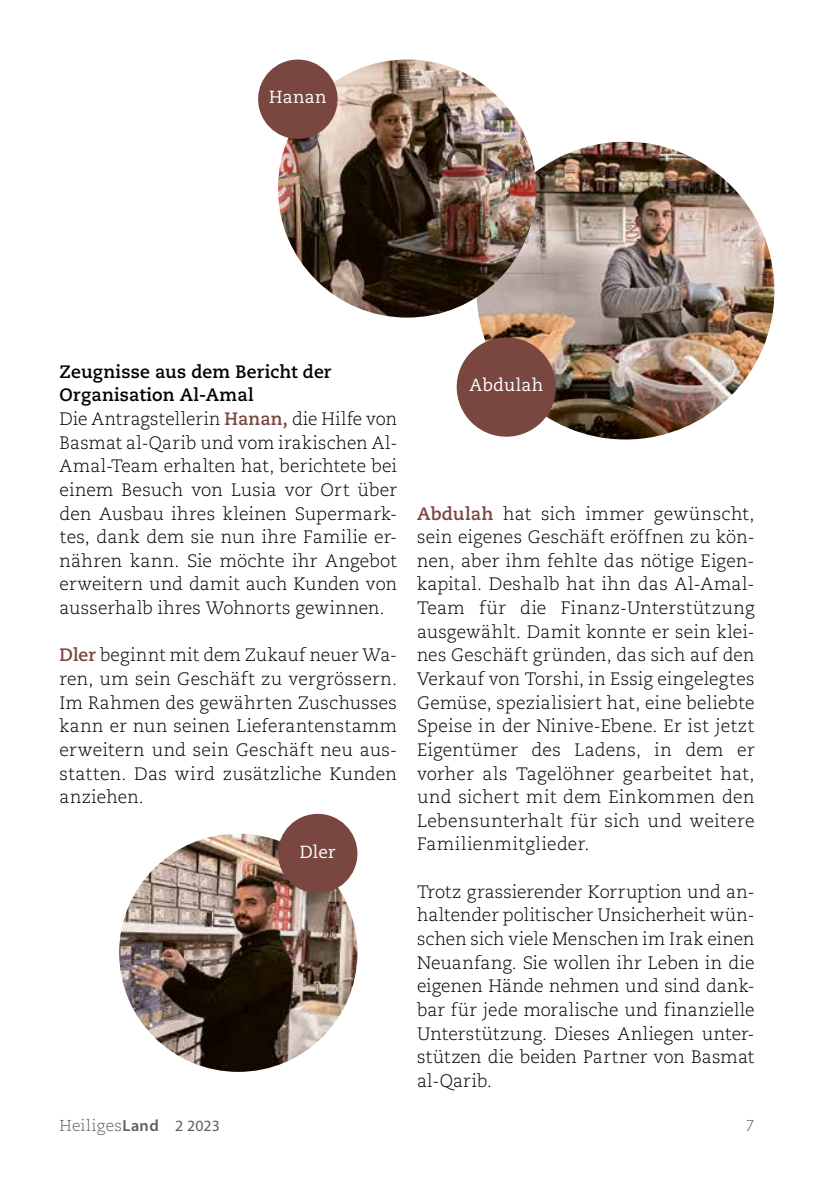
<style>
.page{position:relative;width:834px;height:1191px;background:#fff}
.page>*{position:absolute;margin:0;border:0;box-sizing:border-box;transform-origin:0 0}
.t1{font:300 17.85px/23.6px "Caecilia LT Pro 45";letter-spacing:.015em;color:#000}
.t2{font:700 17.85px/23.6px "Caecilia LT Pro 75";letter-spacing:.01em;color:#000}
.t3{font:17.5px "Caecilia LT Pro 55 Roman";letter-spacing:.02em;color:#fff}
.t4{font:300 15.75px "Caecilia LT Pro 45";letter-spacing:.03em;color:#625f57}
.s1{font-family:"Caecilia LT Pro 75";font-weight:700;color:#794640}
.s2{font-family:"Myriad Pro";font-weight:600;font-size:16.1px}
.s3{font-family:"Myriad Pro";font-weight:400}
</style>
<div class="page">
<hr style="left:0;top:575px;width:1px;height:616px;background:#f3e8e6">
<img style="left:119px;top:833px;width:238px;height:238px;border-radius:119px">
<img style="left:476px;top:142px;width:298px;height:297px;border-radius:149px">
<div style="left:278px;top:814px;width:79px;height:79px;background:#794640;border-radius:50%"></div>
<div style="left:456px;top:337px;width:100px;height:100px;background:#794640;border-radius:50%"></div>
<img style="left:278px;top:60px;width:258px;height:257px;border-radius:129px">
<div style="left:258px;top:60px;width:79px;height:79px;background:#794640;border-radius:50%"></div>
<img style="left:0;top:357px;width:1px;height:278px">
<p class="t3" style="left:269px;top:86px;width:59px">Hanan</p>
<p class="t2" style="left:60px;top:359px;width:273px">Zeugnisse aus dem Bericht der<br>Organisation Al-Amal</p>
<p class="t1" style="left:60px;top:407px;width:339px">Die Antragstellerin <span class="s1">Hanan,</span> die Hilfe von Basmat al- Qarib und vom irakischen Al-Amal-Team erhalten hat, berichtete bei einem Besuch von Lusia vor Ort über den Ausbau ihres kleinen Supermark&shy;tes, dank dem sie nun ihre Familie er&shy;nähren kann. Sie möchte ihr Angebot erweitern und damit auch Kunden von ausserhalb ihres Wohnorts gewinnen.</p>
<p class="t1" style="left:60px;top:643px;width:339px;text-align:justify"><span class="s1">Dler</span> beginnt mit dem Zukauf neuer Wa&shy;ren, um sein Geschäft zu vergrössern.<br>Im Rahmen des gewährten Zuschusses kann er nun seinen Lieferantenstamm erweitern und sein Geschäft neu aus&shy;statten. Das wird zusätzliche Kunden anziehen.</p>
<p class="t3" style="left:300px;top:840px;width:37px">Dler</p>
<p class="t3" style="left:469px;top:374px;width:75px">Abdulah</p>
<p class="t1" style="left:417px;top:501px;width:339px"><span class="s1">Abdulah</span> hat sich immer gewünscht, sein eigenes Geschäft eröffnen zu kön&shy;nen, aber ihm fehlte das nötige Eigen&shy;kapital. Deshalb hat ihn das Al-Amal-Team für die Finanz-Unterstützung ausgewählt. Damit konnte er sein klei&shy;nes Geschäft gründen, das sich auf den Verkauf von Torshi, in Essig eingelegtes Gemüse, spezialisiert hat, eine beliebte Speise in der Ninive-Ebene. Er ist jetzt Eigentümer des Ladens, in dem er vorher als Tagelöhner gearbeitet hat, und sichert mit dem Einkommen den Lebensunterhalt für sich und weitere Familienmitglieder.</p>
<p class="t1" style="left:417px;top:879px;width:339px;text-align:justify">Trotz grassierender Korruption und an&shy;haltender politischer Unsicherheit wün&shy;schen sich viele Menschen im Irak einen Neuanfang. Sie wollen ihr Leben in die eigenen Hände nehmen und sind dank&shy;bar für jede moralische und finanzielle Unterstützung. Dieses Anliegen unter&shy;stützen die beiden Partner von Basmat al- Qarib.</p>
<p class="t4" style="left:60px;top:1115px;width:162px">Heiliges<span class="s2">Land</span> <span class="s3">2 2023</span></p>
<p class="t4" style="left:745px;top:1115px;width:10px">7</p>
</div>
